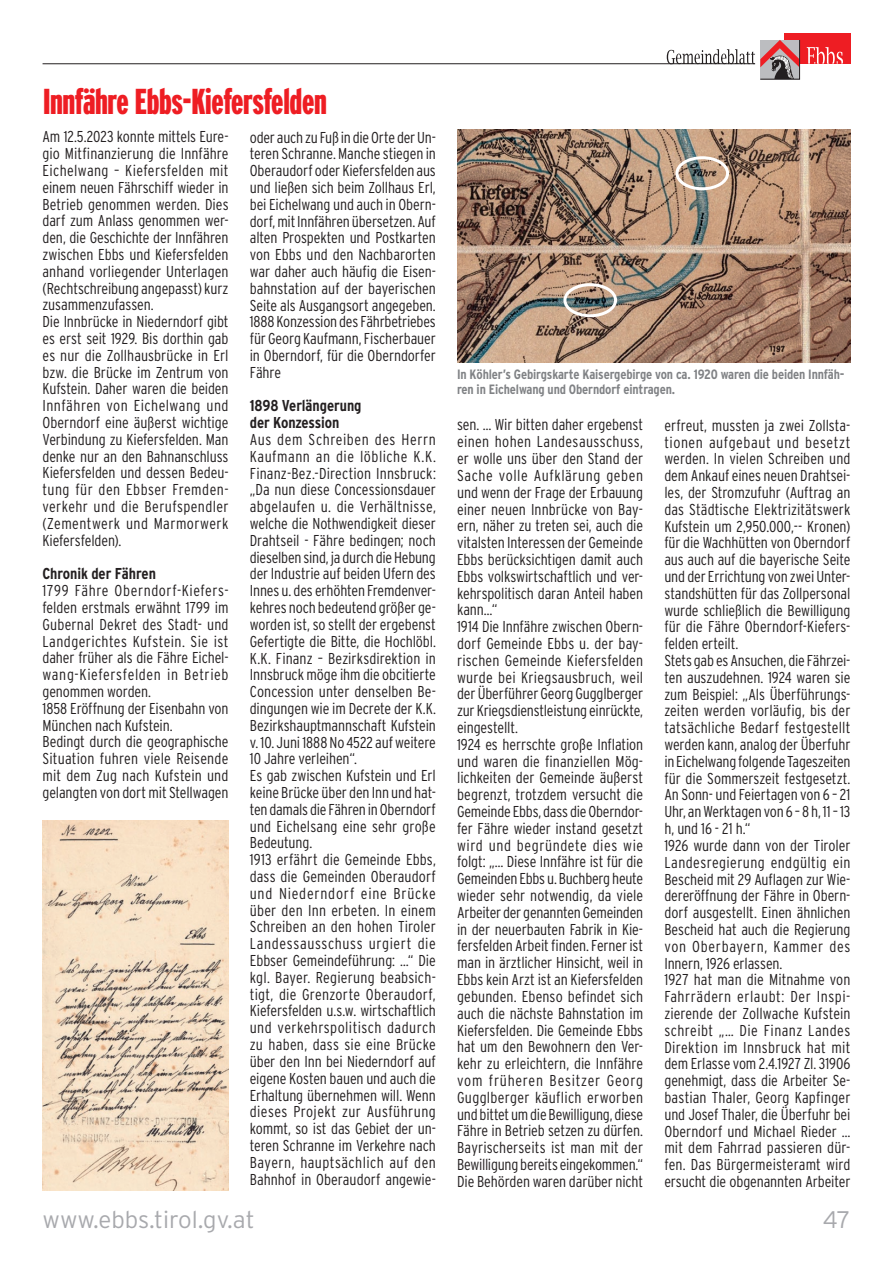
<style>
.page{position:relative;width:893px;height:1263px;background:#fff}
.page>*{position:absolute;margin:0;border:0;box-sizing:border-box;transform-origin:0 0}
.t1{font:900 36px "Interstate Compressed";letter-spacing:-.01em;color:#ee1d23}
.t2{font:300 24px "Interstate";color:#a8a9ad}
.t3{font:300 15.75px/16.8px "Interstate Condensed";letter-spacing:-.005em;color:#231f20}
.t4{font:700 15.75px/16.8px "Interstate Condensed";letter-spacing:-.005em;color:#231f20}
.t5{font:700 13.5px/15px "Interstate Condensed";letter-spacing:-.01em;color:#808285}
</style>
<div class="page">
<div style="left:784px;top:33px;width:66px;height:31px;background:#ee1d23"></div>
<hr style="left:43px;top:63px;width:712px;height:1px;background:#231f20">
<svg style="left:807px;top:47px;width:36px;height:17px"></svg>
<svg style="left:667px;top:40px;width:133px;height:40px"></svg>
<img style="left:457px;top:130px;width:394px;height:232px">
<img style="left:43px;top:820px;width:186px;height:370px">
<div style="left:675px;top:156px;width:54px;height:34px;border:3px solid #fff;border-radius:50%"></div>
<div style="left:563px;top:283px;width:54px;height:34px;border:3px solid #fff;border-radius:50%"></div>
<h1 class="t1" style="left:43px;top:81px;width:285px">Innfähre Ebbs-Kiefersfelden</h1>
<p class="t3" style="left:43px;top:128px;width:188px">Am 12.5.2023 konnte mittels Eure&shy;gio Mitfinanzierung die Innfähre<br>Eichelwang – Kiefersfelden mit einem neuen Fährschiff wieder in<br>Betrieb genommen werden. Dies darf zum Anlass genommen wer&shy;den, die Geschichte der Innfähren zwischen Ebbs und Kiefersfelden anhand vorliegender Unterlagen (Rechtschreibung angepasst) kurz zusammenzufassen.<br>Die Innbrücke in Niederndorf gibt es erst seit 1929. Bis dorthin gab es nur die Zollhausbrücke in Erl bzw. die Brücke im Zentrum von<br>Kufstein. Daher waren die beiden<br>Innfähren von Eichelwang und<br>Oberndorf eine äußerst wichtige<br>Verbindung zu Kiefersfelden. Man denke nur an den Bahnanschluss<br>Kiefersfelden und dessen Bedeu&shy;tung für den Ebbser Fremden&shy;verkehr und die Berufspendler (Zementwerk und Marmorwerk<br>Kiefersfelden).</p>
<p class="t4" style="left:43px;top:565px;width:115px">Chronik der Fähren</p>
<p class="t3" style="left:43px;top:582px;width:188px">1799 Fähre Oberndorf-Kiefers&shy;felden erstmals erwähnt 1799 im<br>Gubernal Dekret des Stadt- und<br>Landgerichtes Kufstein. Sie ist daher früher als die Fähre Eichel&shy;wang-Kiefersfelden in Betrieb genommen worden.<br>1858 Eröffnung der Eisenbahn von<br>München nach Kufstein.<br>Bedingt durch die geographische<br>Situation fuhren viele Reisende mit dem Zug nach Kufstein und gelangten von dort mit Stellwagen</p>
<p class="t3" style="left:250px;top:128px;width:188px;text-align:justify">oder auch zu Fuß in die Orte der Un&shy;teren Schranne. Manche stiegen in Oberaudorf oder Kiefersfelden aus und ließen sich beim Zollhaus Erl, bei Eichelwang und auch in Obern&shy;dorf, mit Innfähren übersetzen. Auf alten Prospekten und Postkarten von Ebbs und den Nachbarorten war daher auch häufig die Eisen&shy;bahnstation auf der bayerischen Seite als Ausgangsort angegeben.<br>1888 Konzession des Fährbetriebes für Georg Kaufmann, Fischerbauer in Oberndorf, für die Oberndorfer Fähre</p>
<p class="t4" style="left:250px;top:397px;width:113px">1898 Verlängerung der Konzession</p>
<p class="t3" style="left:250px;top:431px;width:188px">Aus dem Schreiben des Herrn<br>Kaufmann an die löbliche K.K.<br>Finanz-Bez.-Direction Innsbruck: „Da nun diese Concessionsdauer abgelaufen u. die Verhältnisse, welche die Nothwendigkeit dieser<br>Drahtseil - Fähre bedingen; noch dieselben sind, ja durch die Hebung der Industrie auf beiden Ufern des<br>Innes u. des erhöhten Fremdenver&shy;kehres noch bedeutend größer ge&shy;worden ist, so stellt der ergebenst<br>Gefertigte die Bitte, die Hochlöbl.<br>K.K. Finanz – Bezirksdirektion in<br>Innsbruck möge ihm die obcitierte<br>Concession unter denselben Be&shy;dingungen wie im Decrete der K.K.<br>Bezirkshauptmannschaft Kufstein v. 10. Juni 1888 No 4522 auf weitere<br>10 Jahre verleihen“.<br>Es gab zwischen Kufstein und Erl keine Brücke über den Inn und hat&shy;ten damals die Fähren in Oberndorf und Eichelsang eine sehr große<br>Bedeutung.<br>1913 erfährt die Gemeinde Ebbs, dass die Gemeinden Oberaudorf und Niederndorf eine Brücke über den Inn erbeten. In einem<br>Schreiben an den hohen Tiroler<br>Landessausschuss urgiert die<br>Ebbser Gemeindeführung: …“ Die kgl. Bayer. Regierung beabsich&shy;tigt, die Grenzorte Oberaudorf,<br>Kiefersfelden u.s.w. wirtschaftlich und verkehrspolitisch dadurch zu haben, dass sie eine Brücke über den Inn bei Niederndorf auf eigene Kosten bauen und auch die<br>Erhaltung übernehmen will. Wenn dieses Projekt zur Ausführung kommt, so ist das Gebiet der un&shy;teren Schranne im Verkehre nach<br>Bayern, hauptsächlich auf den<br>Bahnhof in Oberaudorf angewie-</p>
<p class="t5" style="left:457px;top:367px;width:389px">In Köhler’s Gebirgskarte Kaisergebirge von ca. 1920 waren die beiden Innfäh&shy;ren in Eichelwang und Oberndorf eintragen.</p>
<p class="t3" style="left:457px;top:416px;width:188px">sen. … Wir bitten daher ergebenst einen hohen Landesausschuss, er wolle uns über den Stand der<br>Sache volle Aufklärung geben und wenn der Frage der Erbauung einer neuen Innbrücke von Bay&shy;ern, näher zu treten sei, auch die vitalsten Interessen der Gemeinde<br>Ebbs berücksichtigen damit auch<br>Ebbs volkswirtschaftlich und ver&shy;kehrspolitisch daran Anteil haben kann…“<br>1914 Die Innfähre zwischen Obern&shy;dorf Gemeinde Ebbs u. der bay&shy;rischen Gemeinde Kiefersfelden wurde bei Kriegsausbruch, weil der Überführer Georg Gugglberger zur Kriegsdienstleistung einrückte, eingestellt.<br>1924 es herrschte große Inflation und waren die finanziellen Mög&shy;lichkeiten der Gemeinde äußerst begrenzt, trotzdem versucht die<br>Gemeinde Ebbs, dass die Oberndor&shy;fer Fähre wieder instand gesetzt wird und begründete dies wie folgt: „… Diese Innfähre ist für die<br>Gemeinden Ebbs u. Buchberg heute wieder sehr notwendig, da viele<br>Arbeiter der genannten Gemeinden in der neuerbauten Fabrik in Kie&shy;fersfelden Arbeit finden. Ferner ist man in ärztlicher Hinsicht, weil in<br>Ebbs kein Arzt ist an Kiefersfelden gebunden. Ebenso befindet sich auch die nächste Bahnstation im<br>Kiefersfelden. Die Gemeinde Ebbs hat um den Bewohnern den Ver&shy;kehr zu erleichtern, die Innfähre vom früheren Besitzer Georg<br>Gugglberger käuflich erworben und bittet um die Bewilligung, diese<br>Fähre in Betrieb setzen zu dürfen.<br>Bayrischerseits ist man mit der<br>Bewilligung bereits eingekommen.“<br>Die Behörden waren darüber nicht</p>
<p class="t3" style="left:664px;top:417px;width:188px">erfreut, mussten ja zwei Zollsta&shy;tionen aufgebaut und besetzt werden. In vielen Schreiben und dem Ankauf eines neuen Drahtsei&shy;les, der Stromzufuhr (Auftrag an das Städtische Elektrizitätswerk<br>Kufstein um 2,950.000,-- Kronen) für die Wachhütten von Oberndorf aus auch auf die bayerische Seite und der Errichtung von zwei Unter&shy;standshütten für das Zollpersonal wurde schließlich die Bewilligung für die Fähre Oberndorf-Kiefers&shy;felden erteilt.<br>Stets gab es Ansuchen, die Fährzei&shy;ten auszudehnen. 1924 waren sie zum Beispiel: „Als Überführungs&shy;zeiten werden vorläufig, bis der tatsächliche Bedarf festgestellt werden kann, analog der Überfuhr in Eichelwang folgende Tageszeiten für die Sommerszeit festgesetzt.<br>An Sonn- und Feiertagen von 6 – 21<br>Uhr, an Werktagen von 6 – 8 h, 11 – 13 h, und 16 - 21 h.“<br>1926 wurde dann von der Tiroler<br>Landesregierung endgültig ein<br>Bescheid mit 29 Auflagen zur Wie&shy;dereröffnung der Fähre in Obern&shy;dorf ausgestellt. Einen ähnlichen<br>Bescheid hat auch die Regierung von Oberbayern, Kammer des<br>Innern, 1926 erlassen.<br>1927 hat man die Mitnahme von<br>Fahrrädern erlaubt: Der Inspi&shy;zierende der Zollwache Kufstein schreibt „… Die Finanz Landes<br>Direktion im Innsbruck hat mit dem Erlasse vom 2.4.1927 Zl. 31906 genehmigt, dass die Arbeiter Se&shy;bastian Thaler, Georg Kapfinger und Josef Thaler, die Überfuhr bei<br>Oberndorf und Michael Rieder … mit dem Fahrrad passieren dür&shy;fen. Das Bürgermeisteramt wird ersucht die obgenannten Arbeiter</p>
<h2 class="t2" style="left:43px;top:1206px;width:214px">www.ebbs.tirol.gv.at</h2>
<h2 class="t2" style="left:823px;top:1206px;width:29px">47</h2>
</div>
